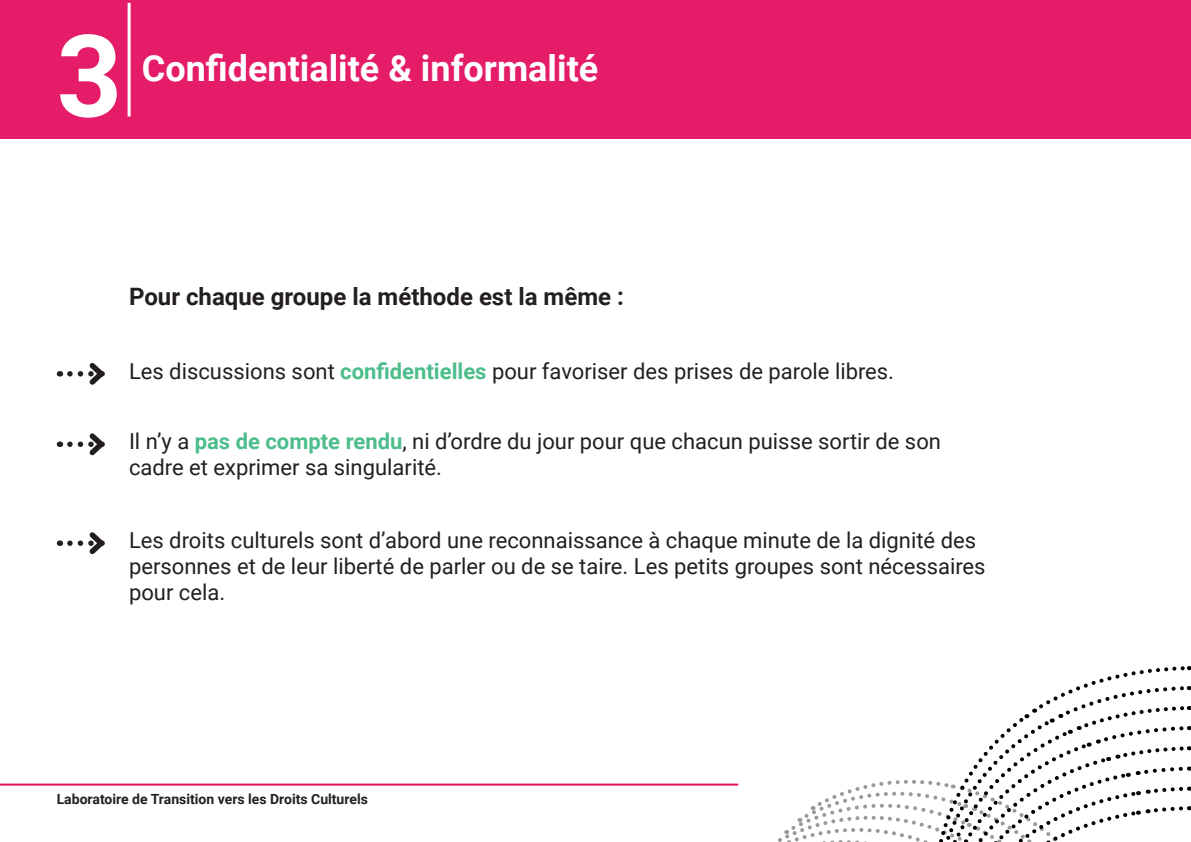
<style>
.page{position:relative;width:1191px;height:842px;background:#fff}
.page>*{position:absolute;margin:0;border:0;box-sizing:border-box;transform-origin:0 0}
.t1{font:700 114.3px "Roboto";color:#fff}
.t2{font:700 36px "Roboto";color:#fff}
.t3{font:700 24px "Roboto";color:#231f20}
.t4{font:22px/26.4px "Roboto";color:#231f20}
.t5{font:700 14px "Roboto";color:#231f20}
.s1{font-weight:700;color:#4dbd8b}
</style>
<div class="page">
<hr style="left:0;top:784px;width:738px;height:2px;background:#e0115f">
<svg style="left:721px;top:666px;width:469px;height:176px"></svg>
<div style="left:0;top:0;width:1191px;height:139px;background:#e51d68"></div>
<hr style="left:128px;top:3px;width:3px;height:114px;background:#fff">
<svg style="left:70px;top:532px;width:35px;height:23px"></svg>
<svg style="left:70px;top:362px;width:35px;height:23px"></svg>
<svg style="left:70px;top:433px;width:35px;height:23px"></svg>
<p class="t1" style="left:57px;top:-4px;width:67px">3</p>
<p class="t2" style="left:142px;top:43px;width:458px">Confidentialité &amp; informalité</p>
<p class="t3" style="left:129px;top:280px;width:496px">Pour chaque groupe la méthode est la même :</p>
<p class="t4" style="left:129px;top:357px;width:766px">Les discussions sont <span class="s1">confidentielles</span> pour favoriser des prises de parole libres.</p>
<p class="t4" style="left:129px;top:427px;width:813px">Il n’y a <span class="s1">pas de compte rendu</span>, ni d’ordre du jour pour que chacun puisse sortir de son cadre et exprimer sa singularité.</p>
<p class="t4" style="left:129px;top:526px;width:858px">Les droits culturels sont d’abord une reconnaissance à chaque minute de la dignité des personnes et de leur liberté de parler ou de se taire. Les petits groupes sont nécessaires pour cela.</p>
<p class="t5" style="left:57px;top:789px;width:313px">Laboratoire de Transition vers les Droits Culturels</p>
</div>
